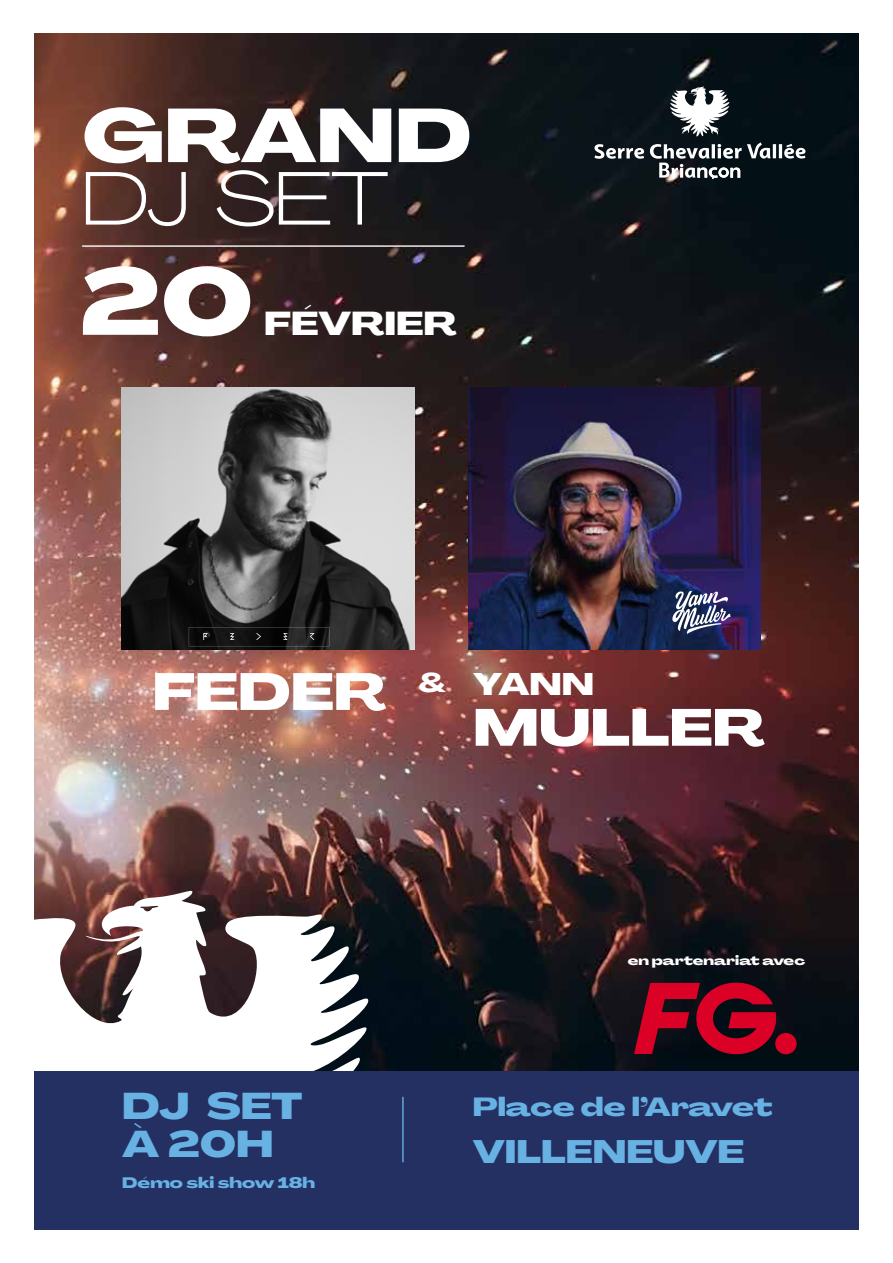
<style>
.page{position:relative;width:893px;height:1263px;background:#fff}
.page>*{position:absolute;margin:0;border:0;box-sizing:border-box;transform-origin:0 0}
.t1{font:800 93.45px "PP Agrandir Grand";color:#fff}
.t2{font:800 74.7px "PP Agrandir Grand";color:#fff}
.t3{font:300 74.7px "PP Agrandir Grand";color:#fff}
.t4{font:800 51.45px "PP Agrandir Grand";color:#fff}
.t5{font:800 36.75px/38.1px "PP Agrandir Grand";color:#67b1e3}
.t6{font:800 32.55px "PP Agrandir Grand";color:#fff}
.t7{font:800 32.1px "PP Agrandir Grand";color:#67b1e3}
.t8{font:800 30.75px "PP Agrandir Grand";color:#fff}
.t9{font:800 25.8px "PP Agrandir Grand";letter-spacing:-.005em;color:#67b1e3}
.t10{font:800 15px "PP Agrandir Grand";color:#67b1e3}
.t11{font:800 12.45px "PP Agrandir Grand";color:#fff}
.s1{font-size:26.85px}
</style>
<div class="page">
<img style="left:35px;top:33px;width:824px;height:1038px">
<hr style="left:773px;top:144px;width:3px;height:14px;background:#fff">
<hr style="left:779px;top:144px;width:3px;height:14px;background:#fff">
<svg style="left:784px;top:144px;width:22px;height:15px"></svg>
<svg style="left:594px;top:86px;width:176px;height:93px;background:#373f45"></svg>
<div style="left:35px;top:1071px;width:824px;height:158px;background:#242f62"></div>
<hr style="left:402px;top:1097px;width:2px;height:65px;background:#67b1e3">
<hr style="left:82px;top:245px;width:383px;height:2px;background:#fff">
<svg style="left:35px;top:889px;width:338px;height:182px"></svg>
<img style="left:121px;top:387px;width:293px;height:262px">
<svg style="left:189px;top:627px;width:141px;height:19px;background:#1a1a1a"></svg>
<img style="left:468px;top:387px;width:293px;height:262px">
<svg style="left:669px;top:590px;width:62px;height:44px"></svg>
<svg style="left:634px;top:982px;width:142px;height:72px;background:#7b061e"></svg>
<div style="left:775px;top:1033px;width:22px;height:21px;background:#db0026;border-radius:50%"></div>
<h2 class="t2" style="left:82px;top:88px;width:391px">GRAND</h2>
<h2 class="t3" style="left:82px;top:153px;width:307px">DJ SET</h2>
<h1 class="t1" style="left:80px;top:243px;width:175px">20</h1>
<h3 class="t6" style="left:264px;top:303px;width:194px">FÉVRIER</h3>
<h3 class="t4" style="left:153px;top:659px;width:235px">FEDER</h3>
<h3 class="t8" style="left:419px;top:665px;width:177px"><span class="s1">&amp;</span> YANN</h3>
<h3 class="t4" style="left:473px;top:695px;width:293px">MULLER</h3>
<p class="t11" style="left:628px;top:952px;width:179px">en partenariat avec</p>
<h3 class="t5" style="left:122px;top:1087px;width:181px">DJ SET<br>À 20H</h3>
<h3 class="t9" style="left:473px;top:1090px;width:302px">Place de l’Aravet</h3>
<h3 class="t7" style="left:473px;top:1131px;width:273px">VILLENEUVE</h3>
<p class="t10" style="left:122px;top:1173px;width:195px">Démo ski show 18h</p>
</div>
